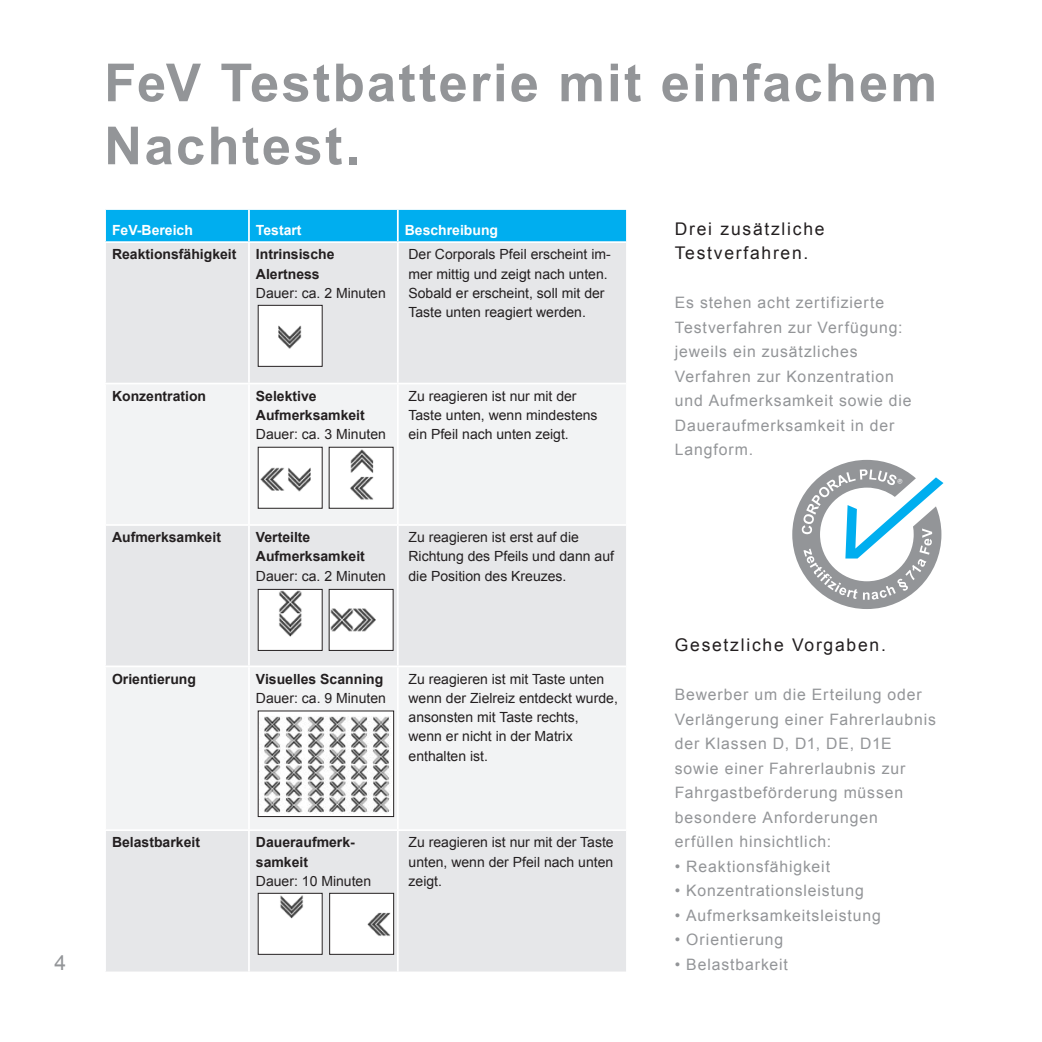
<style>
.page{position:relative;width:1042px;height:1042px;background:#fff}
.page>*{position:absolute;margin:0;border:0;box-sizing:border-box;transform-origin:0 0}
.t1{font:700 52.5px/63px "Arial";letter-spacing:.04em;color:#939598}
.t2{font:21px "Arial";color:#939598}
.t3{font:17.5px/24.5px "Arial";letter-spacing:.1em;color:#231f20}
.t4{font:15.75px/24.5px "Arial";letter-spacing:.055em;color:#939598}
.t5{font:14px/19.2px "Arial";color:#231f20}
.t6{font:700 14px/19.2px "Arial";color:#231f20}
.t7{font:700 14px "Arial";color:#fff}
</style>
<div class="page">
<div style="left:106px;top:210px;width:520px;height:31px;background:#00aeef"></div>
<div style="left:106px;top:243px;width:520px;height:728px;background:#e6e7e9"></div>
<svg style="left:106px;top:384px;width:520px;height:445px;fill:#f2f3f4"></svg>
<hr style="left:248px;top:210px;width:2px;height:31px;background:#fff">
<hr style="left:397px;top:210px;width:2px;height:31px;background:#fff">
<hr style="left:248px;top:243px;width:2px;height:140px;background:#fff">
<hr style="left:397px;top:243px;width:2px;height:140px;background:#fff">
<hr style="left:248px;top:384px;width:2px;height:140px;background:#fff">
<hr style="left:397px;top:384px;width:2px;height:140px;background:#fff">
<hr style="left:248px;top:526px;width:2px;height:139px;background:#fff">
<hr style="left:397px;top:526px;width:2px;height:139px;background:#fff">
<hr style="left:248px;top:667px;width:2px;height:162px;background:#fff">
<hr style="left:397px;top:667px;width:2px;height:162px;background:#fff">
<hr style="left:248px;top:831px;width:2px;height:140px;background:#fff">
<hr style="left:397px;top:831px;width:2px;height:140px;background:#fff">
<hr style="left:104px;top:383px;width:145px;height:1px;background:#fff">
<hr style="left:249px;top:383px;width:149px;height:1px;background:#fff">
<hr style="left:398px;top:383px;width:228px;height:1px;background:#fff">
<hr style="left:104px;top:524px;width:145px;height:2px;background:#fff">
<hr style="left:249px;top:524px;width:149px;height:2px;background:#fff">
<hr style="left:398px;top:524px;width:228px;height:2px;background:#fff">
<hr style="left:104px;top:665px;width:145px;height:2px;background:#fff">
<hr style="left:249px;top:665px;width:149px;height:2px;background:#fff">
<hr style="left:398px;top:665px;width:228px;height:2px;background:#fff">
<hr style="left:104px;top:829px;width:145px;height:2px;background:#fff">
<hr style="left:249px;top:829px;width:149px;height:2px;background:#fff">
<hr style="left:398px;top:829px;width:228px;height:2px;background:#fff">
<img style="left:260px;top:307px;width:60px;height:57px">
<img style="left:260px;top:449px;width:60px;height:57px">
<img style="left:331px;top:449px;width:60px;height:57px">
<img style="left:260px;top:591px;width:60px;height:57px">
<img style="left:331px;top:591px;width:60px;height:57px">
<img style="left:260px;top:713px;width:132px;height:102px">
<div style="left:258px;top:711px;width:136px;height:106px;border:1px solid #231f20"></div>
<div style="left:258px;top:893px;width:64px;height:61px;background:#fff"></div>
<img style="left:280px;top:895px;width:23px;height:24px">
<div style="left:330px;top:893px;width:64px;height:61px;background:#fff"></div>
<img style="left:367px;top:912px;width:24px;height:24px">
<div style="left:329px;top:893px;width:65px;height:61px;border:1px solid #231f20"></div>
<svg style="left:792px;top:460px;width:151px;height:149px"></svg>
<h2 class="t2" style="left:55px;top:948px;width:13px">4</h2>
<h1 class="t1" style="left:104px;top:53px;width:834px">FeV Testbatterie mit einfachem<br>Nachtest.</h1>
<p class="t7" style="left:112px;top:221px;width:82px">FeV-Bereich</p>
<p class="t7" style="left:256px;top:221px;width:47px">Testart</p>
<p class="t7" style="left:405px;top:221px;width:95px">Beschreibung</p>
<p class="t6" style="left:112px;top:245px;width:126px">Reaktionsfähigkeit</p>
<p class="t6" style="left:256px;top:245px;width:80px">Intrinsische<br>Alertness</p>
<p class="t5" style="left:256px;top:283px;width:131px">Dauer: ca. 2 Minuten</p>
<p class="t5" style="left:408px;top:245px;width:204px">Der Corporals Pfeil erscheint im&shy;mer mittig und zeigt nach unten.<br>Sobald er erscheint, soll mit der<br>Taste unten reagiert werden.</p>
<p class="t6" style="left:112px;top:387px;width:96px">Konzentration</p>
<p class="t6" style="left:256px;top:387px;width:110px">Selektive<br>Aufmerksamkeit</p>
<p class="t5" style="left:256px;top:425px;width:131px">Dauer: ca. 3 Minuten</p>
<p class="t5" style="left:408px;top:386px;width:191px">Zu reagieren ist nur mit der<br>Taste unten, wenn mindestens ein Pfeil nach unten zeigt.</p>
<p class="t6" style="left:112px;top:528px;width:110px">Aufmerksamkeit</p>
<p class="t6" style="left:256px;top:528px;width:110px">Verteilte<br>Aufmerksamkeit</p>
<p class="t5" style="left:256px;top:566px;width:131px">Dauer: ca. 2 Minuten</p>
<p class="t5" style="left:408px;top:528px;width:207px">Zu reagieren ist erst auf die<br>Richtung des Pfeils und dann auf die Position des Kreuzes.</p>
<p class="t6" style="left:112px;top:669px;width:86px">Orientierung</p>
<p class="t6" style="left:256px;top:669px;width:129px">Visuelles Scanning</p>
<p class="t5" style="left:256px;top:688px;width:131px">Dauer: ca. 9 Minuten</p>
<p class="t5" style="left:408px;top:669px;width:211px">Zu reagieren ist mit Taste unten wenn der Zielreiz entdeckt wurde, ansonsten mit Taste rechts,<br>wenn er nicht in der Matrix enthalten ist.</p>
<p class="t6" style="left:112px;top:833px;width:89px">Belastbarkeit</p>
<p class="t6" style="left:256px;top:833px;width:100px">Daueraufmerk&shy;samkeit</p>
<p class="t5" style="left:256px;top:871px;width:117px">Dauer: 10 Minuten</p>
<p class="t5" style="left:408px;top:833px;width:207px;text-align:justify">Zu reagieren ist nur mit der Taste unten, wenn der Pfeil nach unten zeigt.</p>
<p class="t3" style="left:675px;top:216px;width:151px">Drei zusätzliche<br>Testverfahren.</p>
<p class="t4" style="left:675px;top:290px;width:238px">Es stehen acht zertifizierte<br>Testverfahren zur Verfügung: jeweils ein zusätzliches<br>Verfahren zur Konzentration und Aufmerksamkeit sowie die<br>Daueraufmerksamkeit in der<br>Langform.</p>
<p class="t3" style="left:675px;top:633px;width:213px">Gesetzliche Vorgaben.</p>
<p class="t4" style="left:675px;top:682px;width:263px">Bewerber um die Erteilung oder<br>Verlängerung einer Fahrerlaubnis der Klassen D, D1, DE, D1E sowie einer Fahrerlaubnis zur<br>Fahrgastbeförderung müssen besondere Anforderungen erfüllen hinsichtlich:</p>
<p class="t4" style="left:675px;top:854px;width:157px">• Reaktionsfähigkeit</p>
<p class="t4" style="left:675px;top:878px;width:191px">• Konzentrationsleistung</p>
<p class="t4" style="left:675px;top:903px;width:207px">• Aufmerksamkeitsleistung</p>
<p class="t4" style="left:675px;top:927px;width:110px">• Orientierung</p>
<p class="t4" style="left:675px;top:952px;width:115px">• Belastbarkeit</p>
</div>
